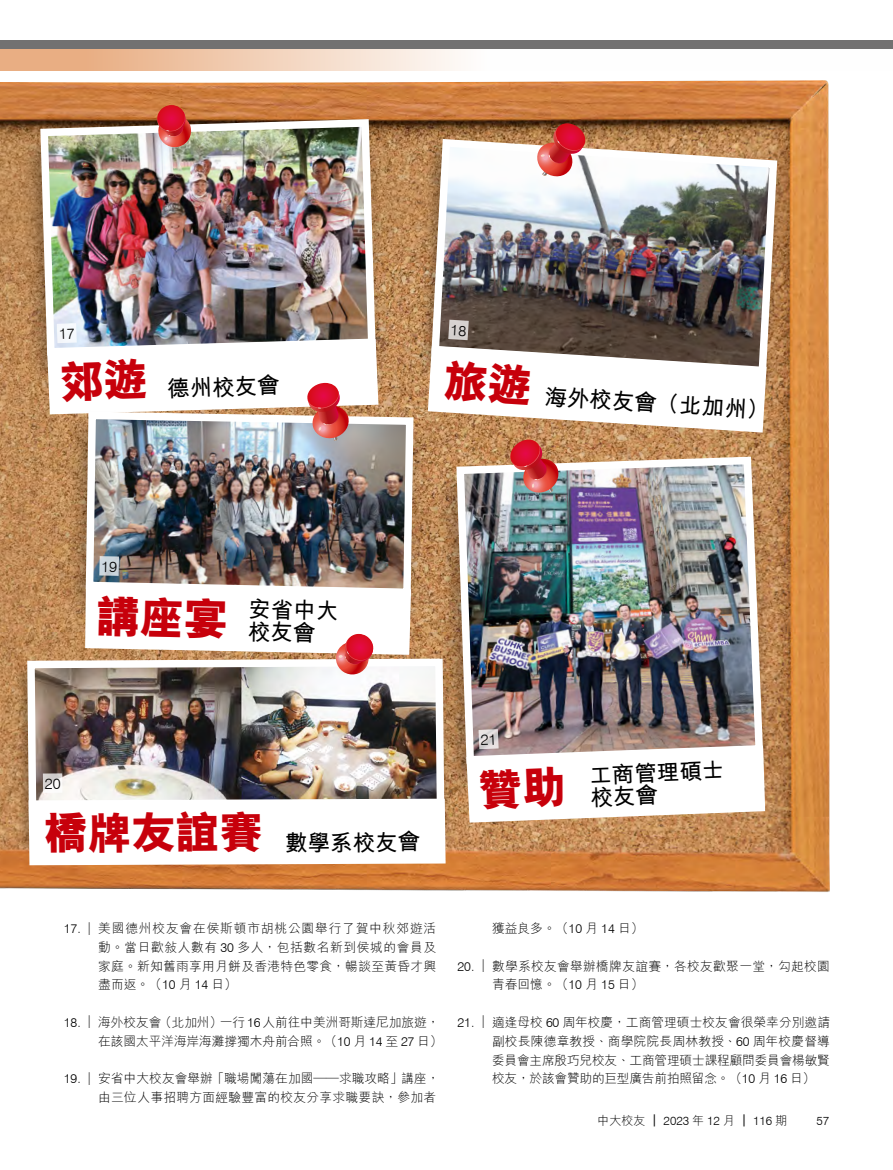
<style>
.page{position:relative;width:893px;height:1170px;background:#fff}
.page>*{position:absolute;margin:0;border:0;box-sizing:border-box;transform-origin:0 0}
.t1{font:700 22.5px/22.5px "M Hei HK";color:#000}
.t2{font:300 12.75px/18.8px "M Hei HK";color:#000;text-align:justify}
.t3{font:300 12.75px/18.8px "M Hei HK";letter-spacing:.02em;color:#000;text-align:right}
.t4{font:300 12px "M Hei HK";color:#000}
.t5{font:300 12px "Swiss 721 BT";color:#000}
.s1{font-weight:800;font-size:45px;color:#c7000b}
.s2{font-family:"Swiss 721 BT"}
</style>
<div class="page">
<svg style="left:0;top:49px;width:458px;height:21px;background:#f0cbb1"></svg>
<div style="left:0;top:41px;width:893px;height:8px;background:#727171"></div>
<img style="left:0;top:80px;width:830px;height:812px">
<div style="left:18px;top:117px;width:371px;height:272px;background:#000;opacity:.35"></div>
<img style="left:36px;top:115px;width:343px;height:244px">
<div style="left:12px;top:657px;width:442px;height:201px;background:#000;opacity:.35"></div>
<img style="left:23px;top:654px;width:425px;height:185px">
<svg style="left:29px;top:798px;width:417px;height:67px"></svg>
<svg style="left:43px;top:773px;width:19px;height:19px"></svg>
<div style="left:414px;top:138px;width:373px;height:263px;background:#000;opacity:.35"></div>
<img style="left:427px;top:135px;width:354px;height:244px">
<svg style="left:535px;top:123px;width:52px;height:55px"></svg>
<div style="left:63px;top:409px;width:364px;height:221px;background:#000;opacity:.35"></div>
<img style="left:82px;top:408px;width:335px;height:192px">
<div style="left:99px;top:556px;width:20px;height:20px;background:linear-gradient(to right,#cdd7de,#c9d3d9)"></div>
<div style="left:434px;top:454px;width:343px;height:343px;background:#000;opacity:.35"></div>
<img style="left:453px;top:453px;width:314px;height:314px">
<img style="left:508px;top:439px;width:53px;height:55px">
<svg style="left:85px;top:582px;width:326px;height:94px"></svg>
<svg style="left:156px;top:105px;width:37px;height:44px;background:#d24e4d"></svg>
<img style="left:47px;top:323px;width:331px;height:118px">
<svg style="left:45px;top:778px;width:15px;height:11px"></svg>
<svg style="left:428px;top:319px;width:339px;height:113px"></svg>
<svg style="left:102px;top:561px;width:15px;height:11px"></svg>
<svg style="left:466px;top:729px;width:299px;height:93px"></svg>
<h1 class="t1" style="left:59px;top:379px;width:221px;rotate:-2deg"><span class="s1">郊遊</span> 德州校友會</h1>
<h1 class="t1" style="left:545px;top:384px;width:226px;rotate:3deg">海外校友會（北加州）</h1>
<h1 class="t1" style="left:249px;top:596px;width:92px;text-indent:-152px;rotate:1deg"><span class="s1">講座宴</span> 安省中大校友會</h1>
<h1 class="t1" style="left:43px;top:834px;width:378px;rotate:-1deg"><sup>橋牌友誼賽</sup> 數學系校友會</h1>
<h1 class="t1" style="left:589px;top:762px;width:136px;text-indent:-112px;rotate:-2deg"><span class="s1">贊助</span> 工商管理碩士校友會</h1>
<p class="t2" style="left:98px;top:918px;width:340px;text-indent:-35px"><span class="s2">17. |</span> 美國德州校友會在侯斯頓市胡桃公園舉行了賀中秋郊遊活動。當日歡敍人數有 <span class="s2">30</span> 多人，包括數名新到侯城的會員及家庭。新知舊雨享用月餅及香港特色零食，暢談至黃昏才興盡而返。（<span class="s2">10</span> 月 <span class="s2">14</span> 日）</p>
<p class="t2" style="left:64px;top:1012px;width:380px;text-align:right"><span class="s2">18. |</span> 海外校友會（北加州）一行 <span class="s2">16</span> 人前往中美洲哥斯達尼加旅遊，在該國太平洋海岸海灘撐獨木舟前合照。（<span class="s2">10</span> 月 <span class="s2">14</span> 至 <span class="s2">27</span> 日）</p>
<p class="t3" style="left:64px;top:1068px;width:377px"><span class="s2">19. |</span> 安省中大校友會舉辦「職場闖蕩在加國——求職攻略」講座，由三位人事招聘方面經驗豐富的校友分享求職要訣，參加者</p>
<p class="t2" style="left:492px;top:918px;width:153px">獲益良多。（<span class="s2">10</span> 月 <span class="s2">14</span> 日）</p>
<p class="t3" style="left:492px;top:956px;width:339px;text-align:left;text-indent:-35px"><span class="s2">20. |</span> 數學系校友會舉辦橋牌友誼賽，各校友歡聚一堂，勾起校園青春回憶。（<span class="s2">10</span> 月 <span class="s2">15</span> 日）</p>
<p class="t2" style="left:492px;top:1012px;width:340px;text-indent:-35px"><span class="s2">21. |</span> 適逢母校 <span class="s2">60</span> 周年校慶，工商管理碩士校友會很榮幸分別邀請副校長陳德章教授、商學院院長周林教授、<span class="s2">60</span> 周年校慶督導委員會主席殷巧兒校友、工商管理碩士課程顧問委員會楊敏賢校友，於該會贊助的巨型廣告前拍照留念。（<span class="s2">10</span> 月 <span class="s2">16</span> 日）</p>
<p class="t4" style="left:597px;top:1114px;width:191px">中大校友｜ <span class="s2">2023</span> 年 <span class="s2">12</span> 月｜ <span class="s2">116</span> 期</p>
<p class="t5" style="left:816px;top:1113px;width:14px">57</p>
</div>
